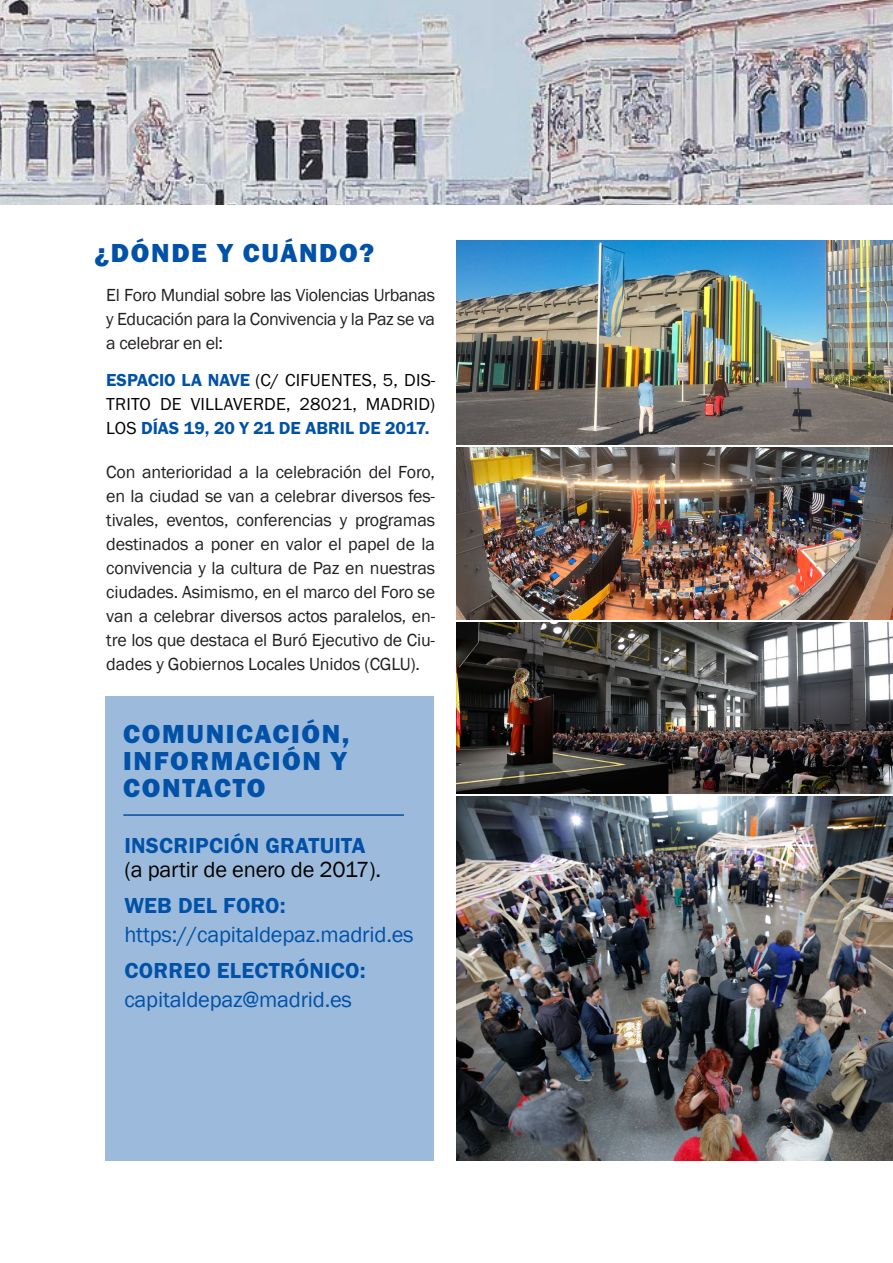
<style>
.page{position:relative;width:893px;height:1263px;background:#fff}
.page>*{position:absolute;margin:0;border:0;box-sizing:border-box;transform-origin:0 0}
.t1{font:800 27px "Franklin Got Md ITC";letter-spacing:.05em;color:#0051a7}
.t2{font:22.5px "Franklin Gothic";letter-spacing:-.01em;color:#0051a7}
.t3{font:600 22.5px "Franklin Got ITC";letter-spacing:.01em;color:#0051a7}
.t4{font:22.5px "Franklin Gothic";letter-spacing:-.01em;color:#000}
.t5{font:18px/24px "Franklin Gothic";letter-spacing:-.02em;color:#231f20;text-align:justify}
.t6{font:18px/24px "Franklin Got ITC";letter-spacing:.01em;color:#000;text-align:justify}
.t7{font:600 18px "Franklin Got ITC";color:#0051a7}
.s1{font-weight:600;color:#0051a7}
</style>
<div class="page">
<div style="left:105px;top:696px;width:328px;height:465px;background:#9cbbdc"></div>
<img style="left:456px;top:622px;width:437px;height:172px">
<img style="left:456px;top:796px;width:437px;height:364px">
<img style="left:456px;top:241px;width:437px;height:204px">
<img style="left:456px;top:448px;width:437px;height:171px">
<img style="left:0;top:0;width:893px;height:204px">
<hr style="left:123px;top:814px;width:281px;height:2px;background:#0051a7">
<h1 class="t1" style="left:95px;top:238px;width:57px">¿DÓND</h1>
<h1 class="t1" style="left:191px;top:238px;width:128px">E Y CUÁNDO</h1>
<h1 class="t1" style="left:359px;top:238px;width:16px">?</h1>
<p class="t5" style="left:106px;top:284px;width:330px">El Foro Mundial sobre las Violencias Urbanas y Educación para la Convivencia y la Paz se va a celebrar en el:</p>
<p class="t7" style="left:106px;top:370px;width:11px">ESPACIO</p>
<p class="t7" style="left:181px;top:370px;width:49px">LA NAVE</p>
<p class="t6" style="left:106px;top:368px;width:330px;text-indent:149px">(C/ CIFUENTES, 5, DIS-TRITO DE VILLAVERDE, 28021, MADRI D)<br>LOS <span class="s1">DÍAS 19, 20 Y 21 DE ABRIL</span></p>
<p class="t7" style="left:359px;top:418px;width:72px">DE 2017.</p>
<p class="t5" style="left:106px;top:461px;width:330px">Con anterioridad a la celebración del Foro, en la ciudad se van a celebrar diversos fes&shy;tivales, eventos, conferencias y programas destinados a poner en valor el papel de la convivencia y la cultura de Paz en nuestras ciudades. Asimismo, en el marco del Foro se van a celebrar diversos actos paralelos, en&shy;tre los que destaca el Buró Ejecutivo de Ciu&shy;dades y Gobiernos Locales Unidos (CGLU).</p>
<h1 class="t1" style="left:123px;top:719px;width:38px">COMUNIC</h1>
<h1 class="t1" style="left:254px;top:719px;width:36px">ACIÓN</h1>
<h1 class="t1" style="left:342px;top:719px;width:9px">,</h1>
<h1 class="t1" style="left:123px;top:746px;width:19px">INFORM</h1>
<h1 class="t1" style="left:235px;top:746px;width:36px">ACIÓN</h1>
<h1 class="t1" style="left:331px;top:746px;width:17px">Y</h1>
<h1 class="t1" style="left:123px;top:773px;width:19px">CONT</h1>
<h1 class="t1" style="left:196px;top:773px;width:36px">ACTO</h1>
<p class="t3" style="left:124px;top:832px;width:21px">INSCRIPCIÓN</p>
<p class="t3" style="left:265px;top:832px;width:16px">GRA</p>
<p class="t3" style="left:308px;top:832px;width:57px">TUITA</p>
<p class="t4" style="left:124px;top:855px;width:258px">(a partir de enero de 2017).</p>
<p class="t3" style="left:124px;top:893px;width:68px">WEB DEL</p>
<p class="t3" style="left:223px;top:893px;width:28px">FORO</p>
<p class="t3" style="left:280px;top:893px;width:7px">:</p>
<p class="t2" style="left:124px;top:920px;width:291px">https://capitaldepaz.madrid.es</p>
<p class="t3" style="left:124px;top:958px;width:30px">CORREO</p>
<p class="t3" style="left:217px;top:958px;width:14px">ELEC</p>
<p class="t3" style="left:269px;top:958px;width:26px">TRÓNICO</p>
<p class="t3" style="left:360px;top:958px;width:7px">:</p>
<p class="t2" style="left:124px;top:985px;width:229px">capitaldepaz@madrid.es</p>
</div>
